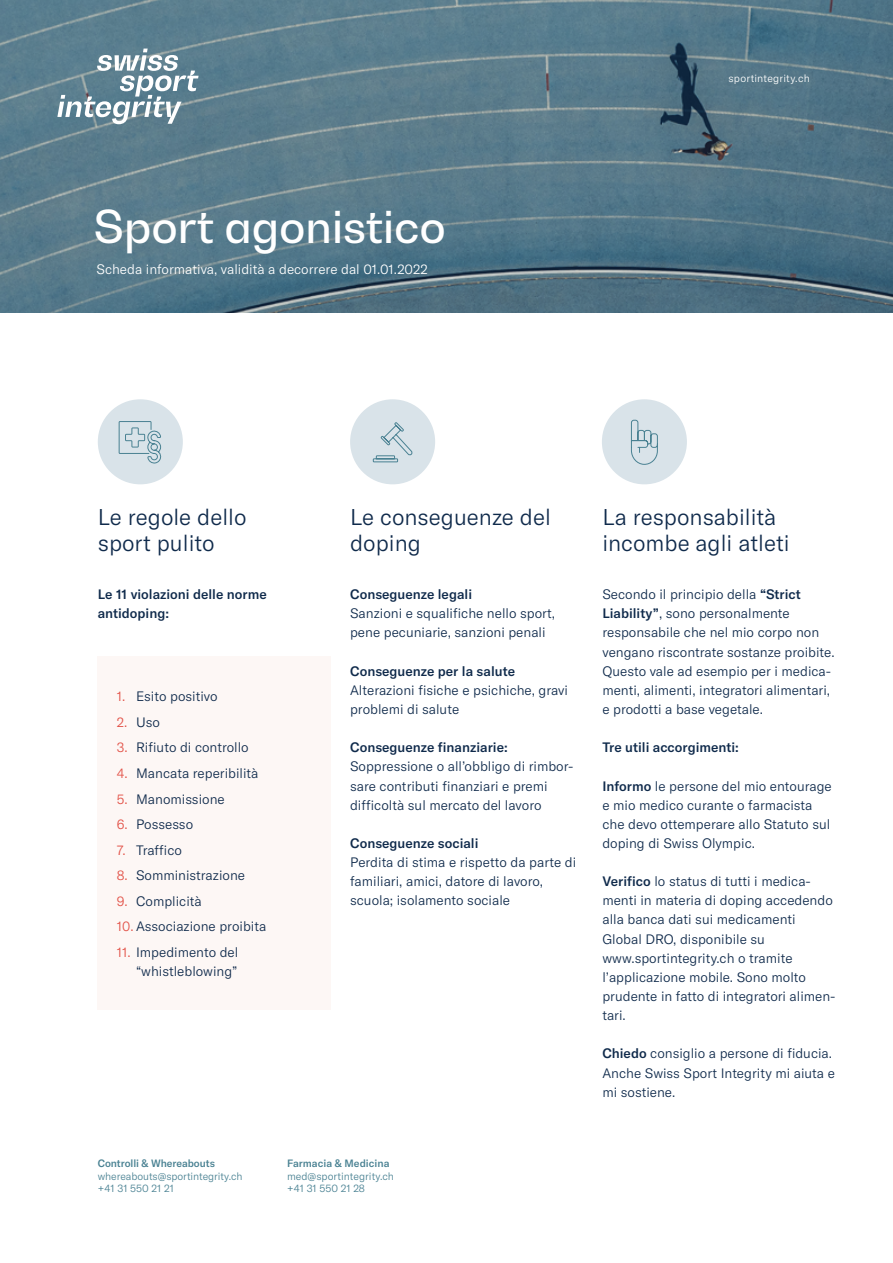
<style>
.page{position:relative;width:893px;height:1263px;background:#fff}
.page>*{position:absolute;margin:0;border:0;box-sizing:border-box;transform-origin:0 0}
.t1{font:500 45px "Bw Gradual";color:#fff}
.t2{font:300 22.5px/25.5px "GT America SSI";color:#0f2a4b}
.t3{font:300 13.5px/19.2px "GT America SSI";color:#0f2a4b}
.t4{font:500 13.5px/19.2px "GT America SSI";color:#0f2a4b}
.t5{font:300 13.5px "GT America SSI";color:#fff}
.t6{font:300 10.5px/12.6px "GT America SSI";letter-spacing:-.005em;color:#498192}
.t7{font:500 10.5px "GT America SSI";letter-spacing:-.005em;color:#498192}
.t8{font:300 10.5px "GT America SSI";letter-spacing:.015em;color:#fff}
.s1{color:#e25046}
.s2{font-weight:500}
</style>
<div class="page">
<img style="left:0;top:0;width:893px;height:312px">
<svg style="left:57px;top:49px;width:142px;height:75px"></svg>
<div style="left:98px;top:657px;width:233px;height:353px;background:#fdf7f5"></div>
<div style="left:98px;top:399px;width:85px;height:85px;background:#d9e3e9;border-radius:50%"></div>
<div style="left:350px;top:399px;width:85px;height:85px;background:#d9e3e9;border-radius:50%"></div>
<div style="left:602px;top:399px;width:85px;height:85px;background:#d9e3e9;border-radius:50%"></div>
<svg style="left:372px;top:422px;width:41px;height:41px"></svg>
<svg style="left:118px;top:421px;width:44px;height:43px"></svg>
<svg style="left:630px;top:419px;width:28px;height:46px"></svg>
<h1 class="t1" style="left:94px;top:197px;width:354px">Sport agonistico</h1>
<p class="t5" style="left:97px;top:261px;width:333px">Scheda informativa, validità a decorrere dal 01.01.2022</p>
<p class="t8" style="left:729px;top:73px;width:83px">sportintegrity.ch</p>
<h2 class="t2" style="left:98px;top:505px;width:150px">Le regole dello sport pulito</h2>
<p class="t4" style="left:98px;top:585px;width:170px">Le 11 violazioni delle norme antidoping:</p>
<p class="t3" style="left:117px;top:687px;width:102px"><span class="s1">1.</span> Esito positivo</p>
<p class="t3" style="left:117px;top:713px;width:45px"><span class="s1">2.</span> Uso</p>
<p class="t3" style="left:117px;top:738px;width:133px"><span class="s1">3.</span> Rifiuto di controllo</p>
<p class="t3" style="left:117px;top:764px;width:143px"><span class="s1">4.</span> Mancata reperibilità</p>
<p class="t3" style="left:117px;top:789px;width:109px"><span class="s1">5.</span> Manomissione</p>
<p class="t3" style="left:117px;top:815px;width:78px"><span class="s1">6.</span> Possesso</p>
<p class="t3" style="left:117px;top:840px;width:67px"><span class="s1">7.</span> Traffico</p>
<p class="t3" style="left:117px;top:866px;width:130px"><span class="s1">8.</span> Somministrazione</p>
<p class="t3" style="left:117px;top:891px;width:86px"><span class="s1">9.</span> Complicità</p>
<p class="t3" style="left:117px;top:917px;width:151px"><span class="s1">10.</span> Associazione proibita</p>
<p class="t3" style="left:117px;top:942px;width:123px;text-align:right"><span class="s1">11.</span> Impedimento del “whistleblowing”</p>
<h2 class="t2" style="left:350px;top:505px;width:202px">Le conseguenze del doping</h2>
<p class="t4" style="left:350px;top:585px;width:123px">Conseguenze legali</p>
<p class="t3" style="left:350px;top:604px;width:207px">Sanzioni e squalifiche nello sport, pene pecuniarie, sanzioni penali</p>
<p class="t4" style="left:350px;top:661px;width:166px">Conseguenze per la salute</p>
<p class="t3" style="left:350px;top:680px;width:219px">Alterazioni fisiche e psichiche, gravi problemi di salute</p>
<p class="t4" style="left:350px;top:738px;width:159px">Conseguenze finanziarie:</p>
<p class="t3" style="left:350px;top:757px;width:225px">Soppressione o all’obbligo di rimbor&shy;sare contributi finanziari e premi difficoltà sul mercato del lavoro</p>
<p class="t4" style="left:350px;top:833px;width:130px">Conseguenze sociali</p>
<p class="t3" style="left:350px;top:853px;width:228px">Perdita di stima e rispetto da parte di familiari, amici, datore di lavoro, scuola; isolamento sociale</p>
<p class="t7" style="left:98px;top:1157px;width:119px">Controlli &amp; Whereabouts</p>
<p class="t6" style="left:98px;top:1170px;width:146px">whereabouts@sportintegrity.ch +41 31 550 21 21</p>
<p class="t7" style="left:287px;top:1157px;width:104px">Farmacia &amp; Medicina</p>
<p class="t6" style="left:287px;top:1170px;width:109px">med@sportintegrity.ch +41 31 550 21 28</p>
<h2 class="t2" style="left:602px;top:505px;width:189px">La responsabilità incombe agli atleti</h2>
<p class="t3" style="left:602px;top:585px;width:234px">Secondo il principio della <span class="s2">“Strict Liability”</span>, sono personalmente responsabile che nel mio corpo non vengano riscontrate sostanze proibite.<br>Questo vale ad esempio per i medica&shy;menti, alimenti, integratori alimentari, e prodotti a base vegetale.</p>
<p class="t4" style="left:602px;top:738px;width:138px">Tre utili accorgimenti:</p>
<p class="t3" style="left:602px;top:776px;width:231px"><span class="s2">Informo</span> le persone del mio entourage e mio medico curante o farmacista che devo ottemperare allo Statuto sul doping di Swiss Olympic.</p>
<p class="t3" style="left:602px;top:872px;width:235px"><span class="s2">Verifico</span> lo status di tutti i medica&shy;menti in materia di doping accedendo alla banca dati sui medicamenti<br>Global DRO, disponibile su www.sportintegrity.ch o tramite l’applicazione mobile. Sono molto prudente in fatto di integratori alimen&shy;tari.</p>
<p class="t3" style="left:602px;top:1044px;width:234px"><span class="s2">Chiedo</span> consiglio a persone di fiducia.<br>Anche Swiss Sport Integrity mi aiuta e mi sostiene.</p>
</div>
